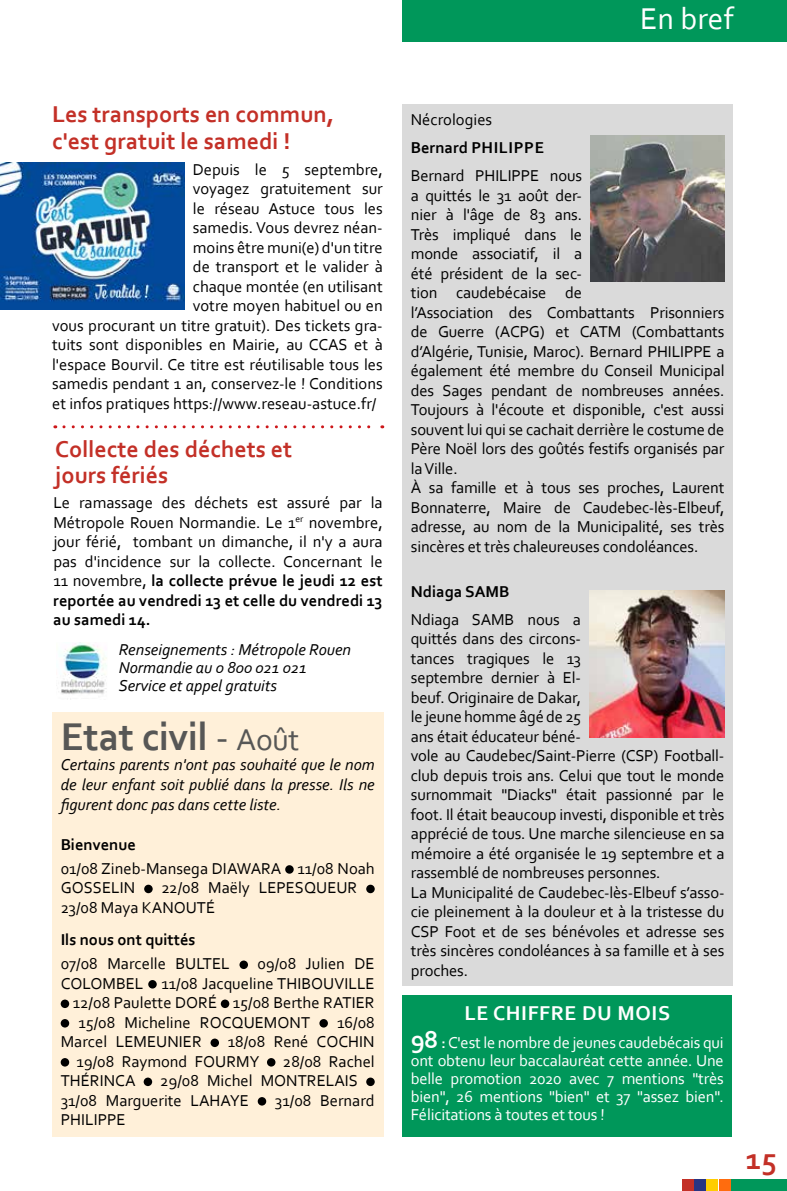
<style>
.page{position:relative;width:787px;height:1191px;background:#fff}
.page>*{position:absolute;margin:0;border:0;box-sizing:border-box;transform-origin:0 0}
.t1{font:700 40.5px "Corbel";letter-spacing:-.01em;color:#575756}
.t2{font:31.5px "Corbel";color:#fff}
.t3{font:700 31.5px "Corbel";color:#c33027}
.t4{font:700 24px/25.5px "Corbel";color:#c33027}
.t5{font:700 21px "Corbel";letter-spacing:.03em;color:#fff}
.t6{font:16.5px/19.5px "Corbel";letter-spacing:-.01em;color:#000}
.t7{font:italic 16.5px/19.8px "Corbel";color:#000;text-align:justify}
.t8{font:16.5px/18px "Corbel";letter-spacing:-.01em;color:#fff;text-align:justify}
.t9{font:700 16.5px "Corbel";color:#000}
.s1{font-weight:700}
.s2{font-weight:400}
.s3{font-weight:400;font-size:31.5px}
.s4{font-weight:700;font-size:25.5px}
.s5{font-weight:700;font-size:15px}
</style>
<div class="page">
<div style="left:402px;top:0;width:385px;height:42px;background:#00975a"></div>
<div style="left:731px;top:1179px;width:56px;height:12px;background:#00975a"></div>
<div style="left:719px;top:1179px;width:11px;height:12px;background:#ff6c0e"></div>
<div style="left:694px;top:1179px;width:11px;height:12px;background:#283583"></div>
<div style="left:706px;top:1179px;width:12px;height:12px;background:#ffcd00"></div>
<div style="left:682px;top:1179px;width:12px;height:12px;background:#c33027"></div>
<div style="left:402px;top:995px;width:330px;height:142px;background:#00975a"></div>
<div style="left:52px;top:712px;width:331px;height:425px;background:#fff0d9"></div>
<div style="left:285px;top:865px;width:9px;height:8px;background:#000;border-radius:50%"></div>
<svg style="left:144px;top:884px;width:9px;height:9px"></svg>
<svg style="left:366px;top:884px;width:9px;height:9px"></svg>
<div style="left:239px;top:960px;width:9px;height:9px;background:#000;border-radius:50%"></div>
<div style="left:148px;top:980px;width:9px;height:8px;background:#000;border-radius:50%"></div>
<div style="left:61px;top:999px;width:8px;height:9px;background:#000;border-radius:50%"></div>
<div style="left:221px;top:999px;width:8px;height:9px;background:#000;border-radius:50%"></div>
<div style="left:61px;top:1019px;width:8px;height:8px;background:#000;border-radius:50%"></div>
<div style="left:319px;top:1019px;width:9px;height:8px;background:#000;border-radius:50%"></div>
<div style="left:210px;top:1038px;width:9px;height:9px;background:#000;border-radius:50%"></div>
<div style="left:61px;top:1058px;width:8px;height:8px;background:#000;border-radius:50%"></div>
<div style="left:267px;top:1058px;width:8px;height:8px;background:#000;border-radius:50%"></div>
<div style="left:144px;top:1077px;width:8px;height:9px;background:#000;border-radius:50%"></div>
<svg style="left:366px;top:1077px;width:9px;height:9px"></svg>
<div style="left:258px;top:1097px;width:8px;height:8px;background:#000;border-radius:50%"></div>
<img style="left:0;top:162px;width:184px;height:147px">
<div style="left:402px;top:104px;width:331px;height:881px;background:#dadada"></div>
<img style="left:60px;top:642px;width:47px;height:57px">
<svg style="left:64px;top:425px;width:319px;height:3px"></svg>
<img style="left:590px;top:135px;width:134px;height:147px">
<img style="left:589px;top:590px;width:135px;height:147px">
<h2 class="t2" style="left:640px;top:-1px;width:95px">En bref</h2>
<h3 class="t4" style="left:52px;top:100px;width:284px;line-height:27px">Les transports en commun, c'est gratuit le samedi !</h3>
<p class="t6" style="left:193px;top:159px;width:191px">Depuis le 5 septembre,</p>
<p class="t6" style="left:193px;top:178px;width:191px">voyagez gratuitement sur</p>
<p class="t6" style="left:193px;top:198px;width:191px">le réseau Astuce tous les</p>
<p class="t6" style="left:193px;top:217px;width:191px">samedis. Vous devrez néan-</p>
<p class="t6" style="left:193px;top:237px;width:191px">moins être muni(e) d'un titre</p>
<p class="t6" style="left:193px;top:256px;width:191px">de transport et le valider à</p>
<p class="t6" style="left:193px;top:276px;width:191px">chaque montée (en utilisant</p>
<p class="t6" style="left:193px;top:295px;width:191px">votre moyen habituel ou en</p>
<p class="t6" style="left:52px;top:315px;width:332px">vous procurant un titre gratuit). Des tickets gra-</p>
<p class="t6" style="left:52px;top:334px;width:332px">tuits sont disponibles en Mairie, au CCAS et à</p>
<p class="t6" style="left:52px;top:354px;width:332px">l'espace Bourvil. Ce titre est réutilisable tous les</p>
<p class="t6" style="left:52px;top:373px;width:332px">samedis pendant 1 an, conservez-le ! Conditions</p>
<p class="t6" style="left:52px;top:393px;width:326px">et infos pratiques https://www.reseau-astuce.fr/</p>
<h3 class="t4" style="left:55px;top:436px;width:239px">Collecte des déchets et jours fériés</h3>
<p class="t6" style="left:53px;top:492px;width:331px;text-align:justify">Le ramassage des déchets est assuré par la Métropole Rouen Normandie. Le 1<sup>er</sup> novembre, jour férié, tombant un dimanche, il n'y a aura pas d'incidence sur la collecte. Concernant le 11 novembre, <span class="s1">la collecte prévue le jeudi 12 est reportée au vendredi 13 et celle du vendredi 13 au samedi 14.</span></p>
<p class="t7" style="left:119px;top:640px;width:234px;line-height:18px;text-align:left">Renseignements : Métropole Rouen<br>Normandie au 0 800 021 021<br>Service et appel gratuits</p>
<h1 class="t1" style="left:61px;top:711px;width:240px">Etat civil <span class="s2">-</span> <span class="s3">Août</span></h1>
<p class="t7" style="left:61px;top:754px;width:315px">Certains parents n'ont pas souhaité que le nom de leur enfant soit publié dans la presse. Ils ne figurent donc pas dans cette liste.</p>
<p class="t9" style="left:61px;top:834px;width:77px">Bienvenue</p>
<p class="t6" style="left:61px;top:858px;width:315px">01/08 Zineb-Mansega DIAWARA 11/08 Noah<br>GOSSELIN</p>
<p class="t6" style="left:61px;top:877px;width:298px;text-indent:101px">22/08 Maëly LEPESQUEUR<br>23/08 Maya KANOUTÉ</p>
<p class="t9" style="left:61px;top:929px;width:136px">Ils nous ont quittés</p>
<p class="t6" style="left:61px;top:953px;width:171px">07/08 Marcelle BULTEL</p>
<p class="t6" style="left:258px;top:953px;width:119px">09/08 Julien DE</p>
<p class="t6" style="left:61px;top:973px;width:315px">COLOMBEL 11/08 Jacqueline THIBOUVILLE</p>
<p class="t6" style="left:73px;top:992px;width:303px">12/08 Paulette DORÉ 15/08 Berthe RATIER</p>
<p class="t6" style="left:78px;top:1012px;width:233px">15/08 Micheline ROCQUEMONT</p>
<p class="t6" style="left:337px;top:1012px;width:39px">16/08</p>
<p class="t6" style="left:61px;top:1031px;width:143px">Marcel LEMEUNIER</p>
<p class="t6" style="left:77px;top:1031px;width:299px;text-indent:151px">18/08 René COCHIN<br>19/08 Raymond FOURMY</p>
<p class="t6" style="left:283px;top:1051px;width:93px">28/08 Rachel</p>
<p class="t6" style="left:61px;top:1070px;width:76px">THÉRINCA</p>
<p class="t6" style="left:61px;top:1070px;width:299px;text-indent:100px">29/08 Michel MONTRELAIS<br>31/08 Marguerite LAHAYE</p>
<p class="t6" style="left:275px;top:1090px;width:101px">31/08 Bernard</p>
<p class="t6" style="left:61px;top:1109px;width:67px">PHILIPPE</p>
<p class="t6" style="left:411px;top:109px;width:83px">Nécrologies</p>
<p class="t9" style="left:411px;top:137px;width:135px">Bernard PHILIPPE</p>
<p class="t6" style="left:411px;top:165px;width:315px">Bernard PHILIPPE nous<br>a quittés le 31 août der-<br>nier à l'âge de 83 ans.<br>Très impliqué dans le<br>monde associatif, il a<br>été président de la sec-<br>tion caudebécaise de<br>l’Association des Combattants Prisonniers de Guerre (ACPG) et CATM (Combattants d’Algérie, Tunisie, Maroc). Bernard PHILIPPE a également été membre du Conseil Municipal des Sages pendant de nombreuses années.<br>Toujours à l'écoute et disponible, c'est aussi souvent lui qui se cachait derrière le costume de Père Noël lors des goûtés festifs organisés par la Ville.<br>À sa famille et à tous ses proches, Laurent Bonnaterre, Maire de Caudebec-lès-Elbeuf, adresse, au nom de la Municipalité, ses très sincères et très chaleureuses condoléances.</p>
<p class="t9" style="left:411px;top:581px;width:100px">Ndiaga SAMB</p>
<p class="t6" style="left:411px;top:609px;width:315px">Ndiaga SAMB nous a<br>quittés dans des circons-<br>tances tragiques le 13<br>septembre dernier à El-<br>beuf. Originaire de Dakar,<br>le jeune homme âgé de 25<br>ans était éducateur béné-<br>vole au Caudebec/Saint-Pierre (CSP) Football&shy;club depuis trois ans. Celui que tout le monde surnommait "Diacks" était passionné par le foot. Il était beaucoup investi, disponible et très apprécié de tous. Une marche silencieuse en sa mémoire a été organisée le 19 septembre et a rassemblé de nombreuses personnes.<br>La Municipalité de Caudebec-lès-Elbeuf s’asso&shy;cie pleinement à la douleur et à la tristesse du CSP Foot et de ses bénévoles et adresse ses très sincères condoléances à sa famille et à ses proches.</p>
<p class="t5" style="left:464px;top:999px;width:207px">LE CHIFFRE DU MOIS</p>
<p class="t8" style="left:411px;top:1033px;width:314px"><span class="s4">98</span> <span class="s5">:</span>C'est le nombre de jeunes caudebécais qui ont obtenu leur baccalauréat cette année. Une belle promotion 2020 avec 7 mentions "très bien", 26 mentions "bien" et 37 "assez bien".<br>Félicitations à toutes et tous !</p>
<h2 class="t3" style="left:745px;top:1139px;width:32px">15</h2>
</div>
